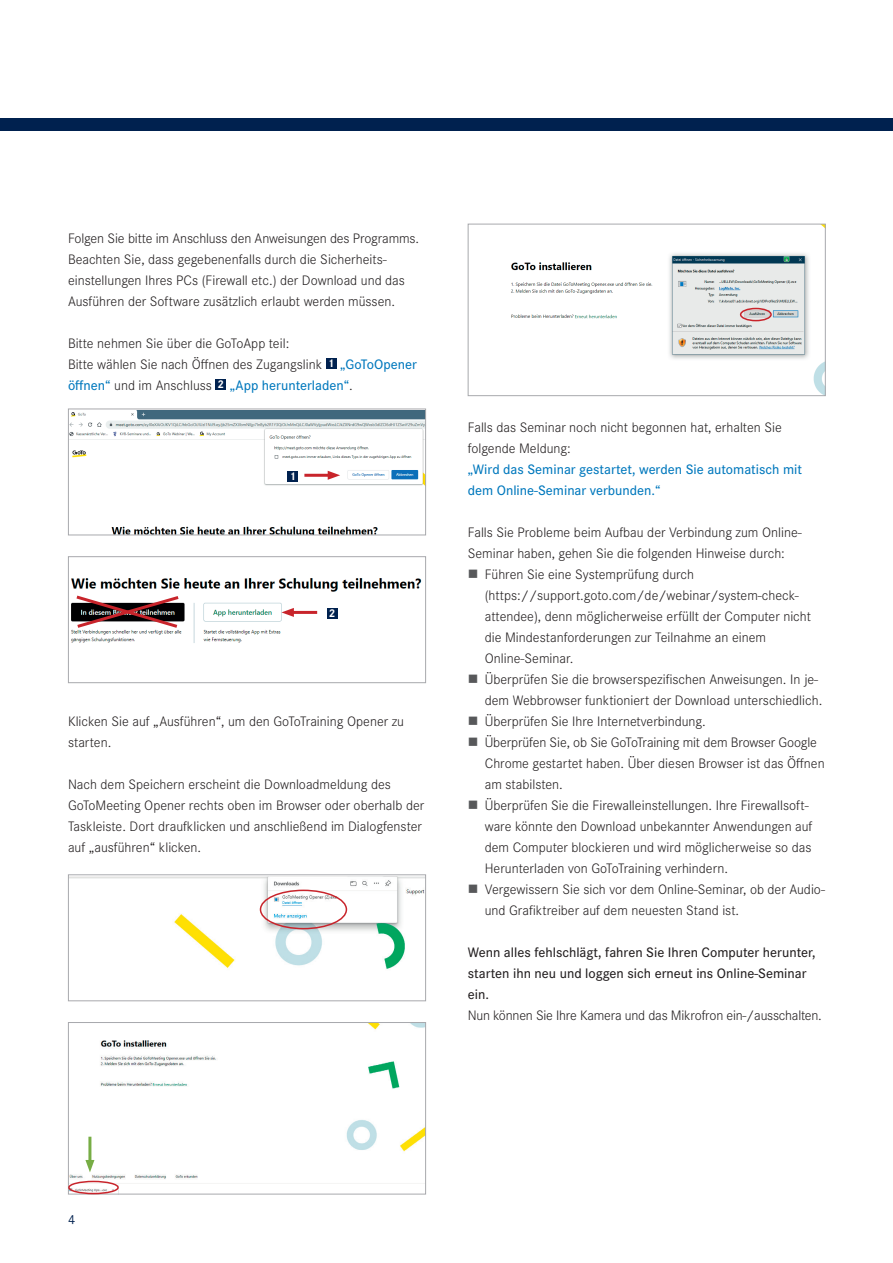
<style>
.page{position:relative;width:893px;height:1263px;background:#fff}
.page>*{position:absolute;margin:0;border:0;box-sizing:border-box;transform-origin:0 0}
.t1{font:300 14.25px/21px "Corporate S";color:#231f20}
.t2{font:500 14.25px/21px "Corporate S";color:#231f20}
.t3{font:500 14.25px/21px "Corporate S";color:#0078bd}
.t4{font:13.5px "Corporate S";color:#00214f}
.t5{font:700 11.7px "Corporate S";color:#fff}
.s1{font-weight:700;font-size:11.7px;color:#fff}
.s2{font-weight:500;color:#0078bd}
</style>
<div class="page">
<div style="left:0;top:118px;width:893px;height:13px;background:#00214f"></div>
<div style="left:326px;top:358px;width:11px;height:11px;background:#00214f"></div>
<div style="left:215px;top:379px;width:11px;height:11px;background:#00214f"></div>
<img style="left:70px;top:411px;width:354px;height:122px">
<div style="left:68px;top:409px;width:358px;height:126px;border:1px solid #a8a9ad"></div>
<div style="left:287px;top:471px;width:11px;height:10px;background:#00214f"></div>
<img style="left:71px;top:578px;width:351px;height:65px">
<div style="left:68px;top:556px;width:358px;height:127px;border:1px solid #a8a9ad"></div>
<div style="left:327px;top:608px;width:10px;height:10px;background:#00214f"></div>
<svg style="left:73px;top:593px;width:109px;height:37px"></svg>
<hr style="left:304px;top:474px;width:27px;height:3px;background:#c8242b">
<svg style="left:328px;top:471px;width:12px;height:9px"></svg>
<hr style="left:290px;top:611px;width:27px;height:3px;background:#c8242b">
<svg style="left:281px;top:608px;width:13px;height:9px"></svg>
<img style="left:70px;top:877px;width:354px;height:92px">
<div style="left:68px;top:874px;width:358px;height:127px;border:1px solid #a8a9ad"></div>
<img style="left:70px;top:1024px;width:354px;height:168px">
<div style="left:68px;top:1022px;width:358px;height:172px;border:1px solid #a8a9ad"></div>
<div style="left:260px;top:889px;width:87px;height:40px;border:2px solid #c8242b;border-radius:50%"></div>
<div style="left:68px;top:1181px;width:51px;height:13px;border:2px solid #c8242b;border-radius:50%"></div>
<hr style="left:88px;top:1137px;width:3px;height:26px;background:#77ad45">
<svg style="left:85px;top:1160px;width:9px;height:12px"></svg>
<img style="left:511px;top:226px;width:313px;height:168px">
<div style="left:468px;top:224px;width:358px;height:172px;border:1px solid #a8a9ad"></div>
<div style="left:740px;top:308px;width:32px;height:13px;border:2px solid #c8242b;border-radius:50%"></div>
<p class="t1" style="left:68px;top:227px;width:353px">Folgen Sie bitte im Anschluss den Anweisungen des Programms.<br>Beachten Sie, dass gegebenenfalls durch die Sicherheits&shy;einstellungen Ihres PCs (Firewall etc.) der Download und das Ausführen der Software zusätzlich erlaubt werden müssen.</p>
<p class="t1" style="left:68px;top:332px;width:350px">Bitte nehmen Sie über die GoToApp teil:<br>Bitte wählen Sie nach Öffnen des Zugangslink <span class="s1">1</span> <span class="s2">„GoToOpener öffnen“</span> und im Anschluss <span class="s1">2</span> <span class="s2">„App herunterladen“</span>.</p>
<p class="t5" style="left:289px;top:468px;width:8px">1</p>
<p class="t5" style="left:329px;top:605px;width:8px">2</p>
<p class="t1" style="left:68px;top:710px;width:338px">Klicken Sie auf „Ausführen“, um den GoToTraining Opener zu starten.</p>
<p class="t1" style="left:68px;top:773px;width:358px">Nach dem Speichern erscheint die Downloadmeldung des GoToMeeting Opener rechts oben im Browser oder oberhalb der Taskleiste. Dort draufklicken und anschließend im Dialogfenster auf „ausführen“ klicken.</p>
<p class="t1" style="left:468px;top:416px;width:316px">Falls das Seminar noch nicht begonnen hat, erhalten Sie folgende Meldung:</p>
<p class="t3" style="left:468px;top:458px;width:336px">„Wird das Seminar gestartet, werden Sie automatisch mit dem Online-Seminar verbunden.“</p>
<p class="t1" style="left:468px;top:521px;width:336px">Falls Sie Probleme beim Aufbau der Verbindung zum Online-</p>
<p class="t1" style="left:468px;top:542px;width:319px">Seminar haben, gehen Sie die folgenden Hinweise durch:</p>
<p class="t1" style="left:485px;top:563px;width:211px">Führen Sie eine Systemprüfung durch</p>
<p class="t1" style="left:485px;top:584px;width:315px">(https://support.goto.com/de/webinar/system-check-</p>
<p class="t1" style="left:485px;top:605px;width:328px">attendee), denn möglicherweise erfüllt der Computer nicht</p>
<p class="t1" style="left:485px;top:626px;width:283px">die Mindestanforderungen zur Teilnahme an einem</p>
<p class="t1" style="left:485px;top:647px;width:90px">Online-Seminar.</p>
<p class="t1" style="left:485px;top:668px;width:335px">Überprüfen Sie die browserspezifischen Anweisungen. In je-</p>
<p class="t1" style="left:485px;top:689px;width:339px">dem Webbrowser funktioniert der Download unterschiedlich.</p>
<p class="t1" style="left:485px;top:710px;width:223px">Überprüfen Sie Ihre Internetverbindung.</p>
<p class="t1" style="left:485px;top:731px;width:334px">Überprüfen Sie, ob Sie GoToTraining mit dem Browser Google</p>
<p class="t1" style="left:485px;top:752px;width:341px">Chrome gestartet haben. Über diesen Browser ist das Öffnen</p>
<p class="t1" style="left:485px;top:773px;width:80px">am stabilsten.</p>
<p class="t1" style="left:485px;top:794px;width:325px">Überprüfen Sie die Firewalleinstellungen. Ihre Firewallsoft-</p>
<p class="t1" style="left:485px;top:815px;width:329px">ware könnte den Download unbekannter Anwendungen auf</p>
<p class="t1" style="left:485px;top:836px;width:328px">dem Computer blockieren und wird möglicherweise so das</p>
<p class="t1" style="left:485px;top:857px;width:245px">Herunterladen von GoToTraining verhindern.</p>
<p class="t1" style="left:485px;top:878px;width:342px">Vergewissern Sie sich vor dem Online-Seminar, ob der Audio-</p>
<p class="t1" style="left:485px;top:899px;width:256px">und Grafiktreiber auf dem neuesten Stand ist.</p>
<p class="t2" style="left:468px;top:941px;width:349px">Wenn alles fehlschlägt, fahren Sie Ihren Computer herunter, starten ihn neu und loggen sich erneut ins Online-Seminar ein.</p>
<p class="t1" style="left:468px;top:1004px;width:356px">Nun können Sie Ihre Kamera und das Mikrofron ein-/ausschalten.</p>
<p class="t4" style="left:68px;top:1210px;width:9px">4</p>
</div>
